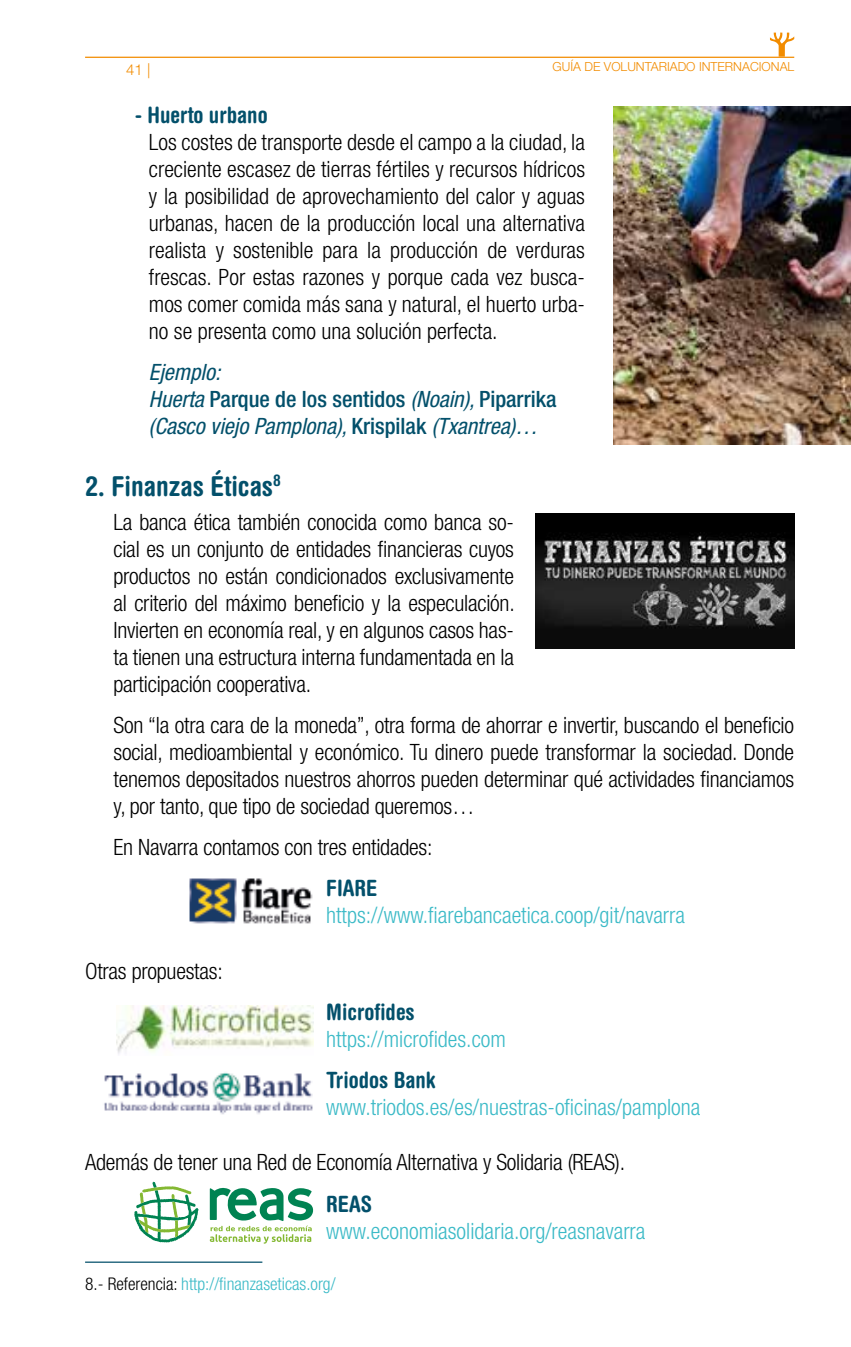
<style>
.page{position:relative;width:851px;height:1347px;background:#fff}
.page>*{position:absolute;margin:0;border:0;box-sizing:border-box;transform-origin:0 0}
.t1{font:700 condensed 27.5px "Helvetica Rounded LT Std";color:#03506b}
.t2{font:300 condensed 22.5px/27px "Helvetica Neue LT Std";letter-spacing:-.01em;color:#000;text-align:justify}
.t3{font:300 condensed 22.5px "Helvetica Neue LT Std";color:#3bbac7}
.t4{font:italic condensed 22.5px/27px "Helvetica Neue LT Std";color:#03506b}
.t5{font:700 condensed 22.5px "Helvetica Rounded LT Std";color:#03506b}
.t6{font:300 condensed 17.5px "Helvetica Neue LT Std";color:#3bbac7}
.t7{font:300 15px "Helvetica Neue LT Std";color:#f28c00}
.t8{font:300 12.5px "Helvetica Neue LT Std";color:#f28c00}
.s1{font-weight:500;font-style:normal}
.s2{color:#000}
</style>
<div class="page">
<hr style="left:85px;top:57px;width:709px;height:1px;background:#f28c00">
<svg style="left:769px;top:33px;width:25px;height:24px"></svg>
<hr style="left:85px;top:1261px;width:177px;height:1px;background:#03506b">
<img style="left:613px;top:106px;width:237px;height:338px">
<img style="left:189px;top:878px;width:124px;height:46px">
<img style="left:104px;top:1072px;width:209px;height:43px">
<img style="left:117px;top:1005px;width:196px;height:49px">
<img style="left:535px;top:513px;width:259px;height:135px">
<svg style="left:210px;top:1187px;width:103px;height:56px"></svg>
<svg style="left:134px;top:1181px;width:65px;height:61px"></svg>
<p class="t7" style="left:126px;top:60px;width:26px">41 |</p>
<p class="t8" style="left:552px;top:59px;width:243px">GUÍA DE VOLUNTARIADO INTERNACIONAL</p>
<p class="t5" style="left:135px;top:101px;width:134px">- Huerto urbano</p>
<p class="t2" style="left:149px;top:128px;width:437px">Los costes de transporte desde el campo a la ciudad, la creciente escasez de tierras fértiles y recursos hídricos y la posibilidad de aprovechamiento del calor y aguas urbanas, hacen de la producción local una alternativa realista y sostenible para la producción de verduras frescas. Por estas razones y porque cada vez busca&shy;mos comer comida más sana y natural, el huerto urba&shy;no se presenta como una solución perfecta.</p>
<p class="t4" style="left:149px;top:359px;width:409px">Ejemplo:<br>Huerta <span class="s1">Parque de los sentidos</span> (Noain), <span class="s1">Piparrika </span>(Casco viejo Pamplona), <span class="s1">Krispilak</span> (Txantrea)…</p>
<p class="t1" style="left:85px;top:469px;width:205px">2. Finanzas Éticas<sup>8</sup><sup>6</sup></p>
<p class="t2" style="left:113px;top:508px;width:403px">La banca ética también conocida como banca so&shy;cial es un conjunto de entidades financieras cuyos productos no están condicionados exclusivamente al criterio del máximo beneficio y la especulación.<br>Invierten en economía real, y en algunos casos has&shy;ta tienen una estructura interna fundamentada en la participación cooperativa.</p>
<p class="t2" style="left:113px;top:711px;width:682px">Son “la otra cara de la moneda”, otra forma de ahorrar e invertir, buscando el beneficio social, medioambiental y económico. Tu dinero puede transformar la sociedad. Donde tenemos depositados nuestros ahorros pueden determinar qué actividades financiamos y, por tanto, que tipo de sociedad queremos…</p>
<p class="t2" style="left:113px;top:833px;width:320px">En Navarra contamos con tres entidades:</p>
<p class="t5" style="left:326px;top:874px;width:53px">FIARE</p>
<p class="t3" style="left:326px;top:902px;width:360px">https://www.fiarebancaetica.coop/git/navarra</p>
<p class="t2" style="left:85px;top:957px;width:139px">Otras propuestas:</p>
<p class="t5" style="left:326px;top:998px;width:90px">Microfides</p>
<p class="t3" style="left:326px;top:1026px;width:181px">https://microfides.com</p>
<p class="t5" style="left:326px;top:1066px;width:111px">Triodos Bank</p>
<p class="t3" style="left:326px;top:1094px;width:376px">www.triodos.es/es/nuestras-oficinas/pamplona</p>
<p class="t2" style="left:85px;top:1148px;width:541px">Además de tener una Red de Economía Alternativa y Solidaria (REAS).</p>
<p class="t5" style="left:326px;top:1189px;width:47px">REAS</p>
<p class="t3" style="left:326px;top:1217px;width:321px">www.economiasolidaria.org/reasnavarra</p>
<p class="t6" style="left:85px;top:1274px;width:252px"><span class="s2">8.- Referencia:</span> http://finanzaseticas.org/</p>
</div>
